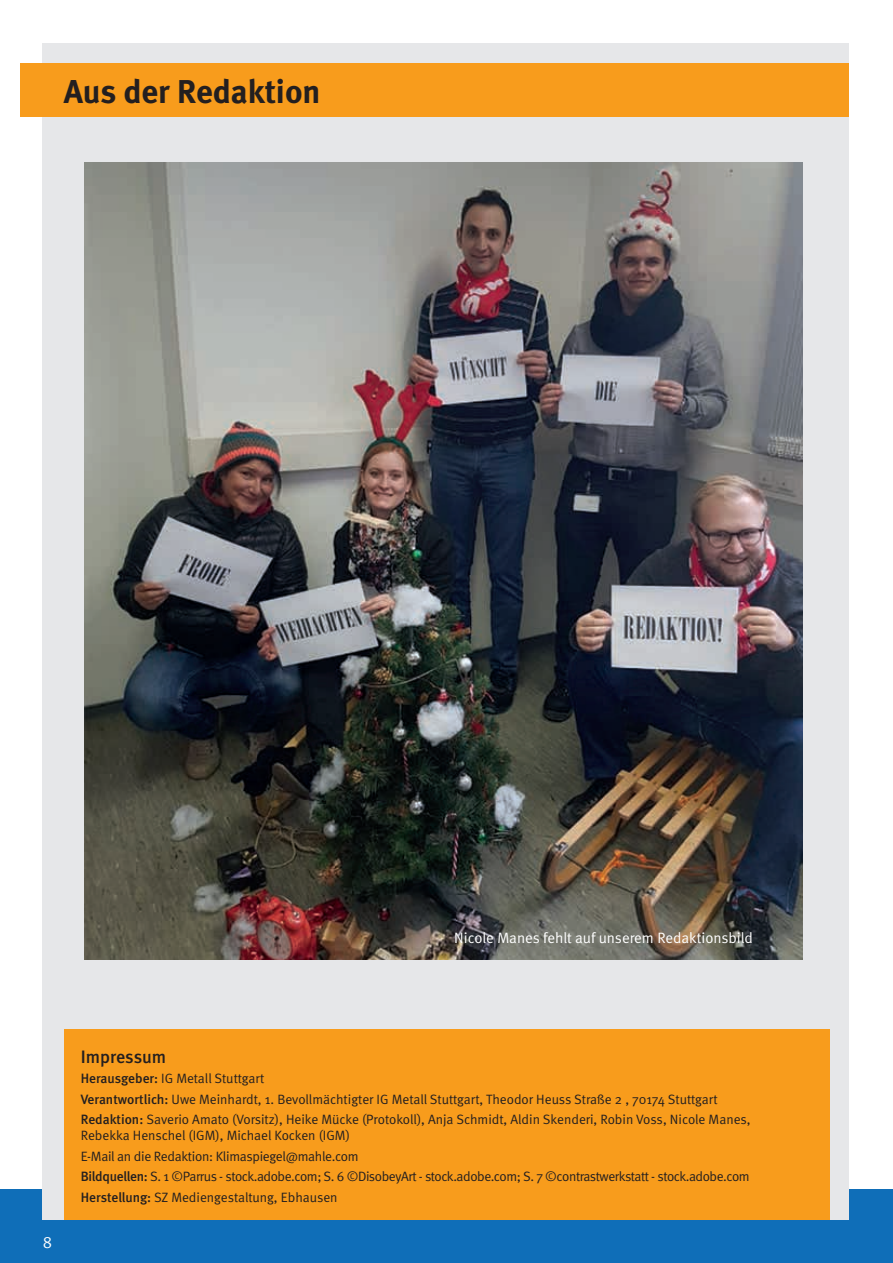
<style>
.page{position:relative;width:893px;height:1263px;background:#fff}
.page>*{position:absolute;margin:0;border:0;box-sizing:border-box;transform-origin:0 0}
.t1{font:700 33px "Meta";color:#231f20}
.t2{font:500 18px "Meta";letter-spacing:-.005em;color:#231f20}
.t3{font:16.5px "Meta Normal";color:#fff}
.t4{font:15px "Meta Normal";color:#fff}
.t5{font:13.5px/20.4px "Meta Normal";letter-spacing:-.005em;color:#231f20}
.t6{font:13.5px/20.4px "Meta Normal";letter-spacing:-.025em;color:#231f20}
.s1{font-family:"Meta";font-weight:500}
</style>
<div class="page">
<div style="left:0;top:1189px;width:893px;height:74px;background:#0f6eb8"></div>
<div style="left:42px;top:43px;width:807px;height:1177px;background:#e6e7e9"></div>
<div style="left:20px;top:64px;width:828px;height:53px;background:#f89c1c"></div>
<img style="left:84px;top:163px;width:718px;height:797px">
<div style="left:64px;top:1029px;width:765px;height:191px;background:#f89c1c"></div>
<h1 class="t1" style="left:64px;top:72px;width:258px">Aus der Redaktion</h1>
<p class="t4" style="left:454px;top:929px;width:300px">Nicole Manes fehlt auf unserem Redaktionsbild</p>
<p class="t3" style="left:43px;top:1232px;width:11px">8</p>
<h2 class="t2" style="left:81px;top:1046px;width:87px">Impressum</h2>
<p class="t5" style="left:81px;top:1068px;width:671px"><span class="s1">Herausgeber:</span> IG Metall Stuttgart<br><span class="s1">Verantwortlich:</span> Uwe Meinhardt, 1. Bevollmächtigter IG Metall Stuttgart, Theodor Heuss Straße 2 , 70174 Stuttgart<br><span class="s1">Redaktion:</span> Saverio Amato (Vorsitz), Heike Mücke (Protokoll), Anja Schmidt, Aldin Skenderi, Robin Voss, Nicole Manes,</p>
<p class="t6" style="left:81px;top:1125px;width:670px">Rebekka Henschel (IGM), Michael Kocken (IGM)<br>E-Mail an die Redaktion: Klimaspiegel@mahle.com<br><span class="s1">Bildquellen:</span> S. 1 ©Parrus - stock.adobe.com; S. 6 ©DisobeyArt - stock.adobe.com; S. 7 ©contrastwerkstatt - stock.adobe.com <span class="s1">Herstellung:</span> SZ Mediengestaltung, Ebhausen</p>
</div>
